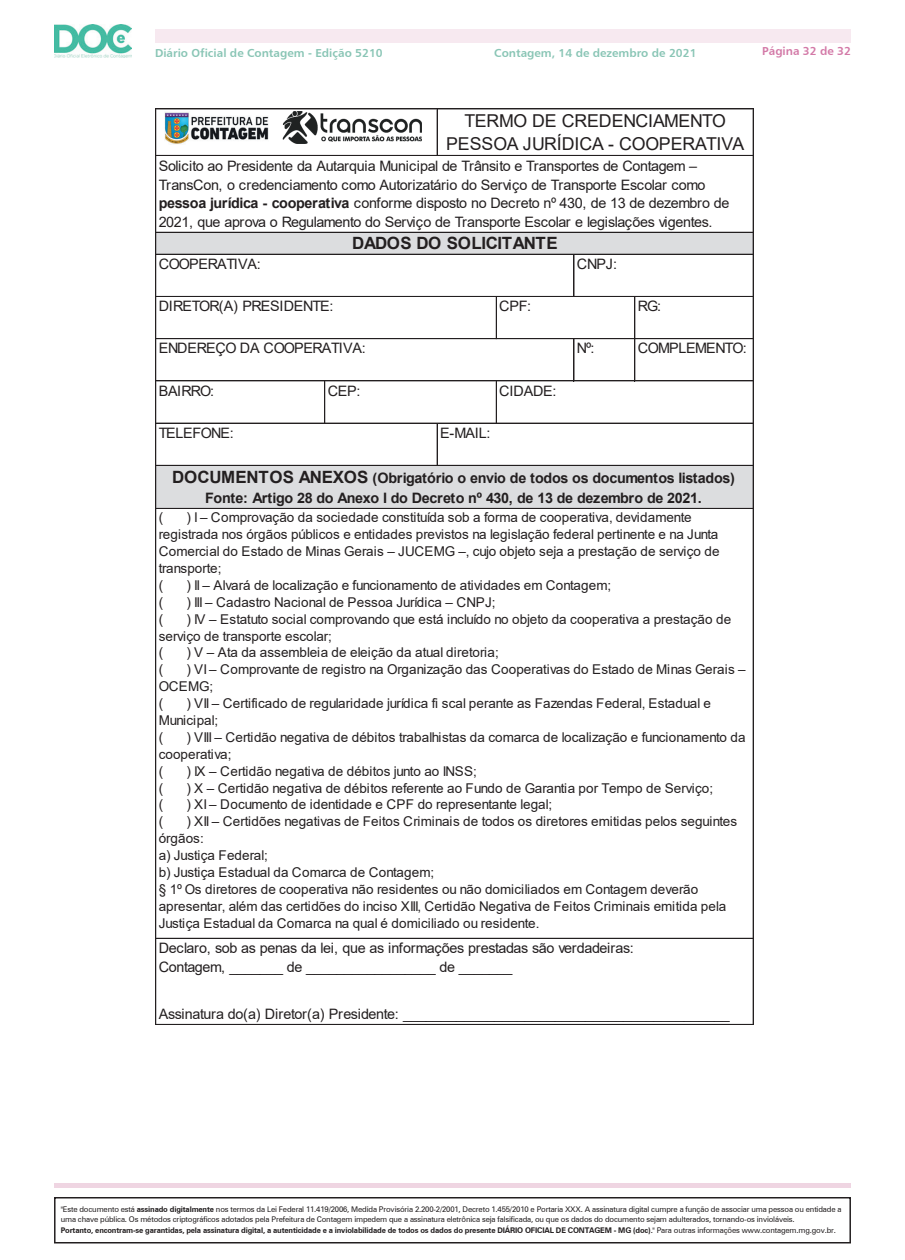
<style>
.page{position:relative;width:905px;height:1260px;background:#fff}
.page>*{position:absolute;margin:0;border:0;box-sizing:border-box;transform-origin:0 0}
.t1{font:17.7px/22.8px "Arial";letter-spacing:-.005em;color:#231f20;text-align:center}
.t2{font:700 16.95px "Arial";letter-spacing:-.02em;color:#231f20}
.t3{font:14.4px/18.6px "Arial";letter-spacing:-.03em;color:#231f20}
.t4{font:700 14.4px/19.5px "Arial";letter-spacing:-.025em;color:#231f20;text-align:center}
.t5{font:14.4px "Arial";letter-spacing:-.05em;color:#231f20}
.t6{font:13.5px/17px "Arial";letter-spacing:.005em;color:#231f20}
.t7{font:11.55px "Humanist 777 BT Bold B";color:#89c5b5}
.t8{font:11.55px "Humanist 777 BT Bold B";color:#d379a7}
.t9{font:7.8px/10.5px "Zurich BT";letter-spacing:-.02em;color:#231f20}
.s1{font-weight:700}
.s2{font-size:16.95px}
</style>
<div class="page">
<hr style="left:55px;top:1184px;width:795px;height:4px;background:#efd5e2">
<div style="left:54px;top:1197px;width:796px;height:47px;border:2px solid #231f20"></div>
<div style="left:155px;top:29px;width:695px;height:14px;background:#f7e9f0"></div>
<img style="left:54px;top:25px;width:78px;height:32px">
<div style="left:156px;top:232px;width:597px;height:23px;background:#dcdddf"></div>
<div style="left:156px;top:465px;width:597px;height:44px;background:#dcdddf"></div>
<hr style="left:156px;top:109px;width:597px;height:1px;background:#231f20">
<hr style="left:156px;top:155px;width:597px;height:1px;background:#231f20">
<hr style="left:156px;top:232px;width:597px;height:1px;background:#231f20">
<hr style="left:156px;top:254px;width:597px;height:1px;background:#231f20">
<hr style="left:156px;top:296px;width:597px;height:1px;background:#231f20">
<hr style="left:573px;top:255px;width:1px;height:42px;background:#231f20">
<hr style="left:156px;top:338px;width:597px;height:1px;background:#231f20">
<hr style="left:496px;top:297px;width:1px;height:42px;background:#231f20">
<hr style="left:156px;top:380px;width:597px;height:1px;background:#231f20">
<hr style="left:436px;top:109px;width:1px;height:47px;background:#231f20">
<hr style="left:156px;top:423px;width:597px;height:1px;background:#231f20">
<hr style="left:156px;top:465px;width:597px;height:1px;background:#231f20">
<hr style="left:156px;top:508px;width:597px;height:1px;background:#231f20">
<hr style="left:156px;top:938px;width:597px;height:1px;background:#231f20">
<hr style="left:155px;top:109px;width:1px;height:916px;background:#231f20">
<hr style="left:324px;top:381px;width:1px;height:43px;background:#231f20">
<hr style="left:436px;top:424px;width:1px;height:42px;background:#231f20">
<hr style="left:496px;top:381px;width:1px;height:43px;background:#231f20">
<hr style="left:573px;top:339px;width:1px;height:42px;background:#231f20">
<hr style="left:634px;top:297px;width:1px;height:84px;background:#231f20">
<hr style="left:156px;top:1024px;width:597px;height:1px;background:#231f20">
<hr style="left:752px;top:109px;width:1px;height:916px;background:#231f20">
<img style="left:165px;top:112px;width:104px;height:32px">
<img style="left:283px;top:111px;width:139px;height:33px">
<p class="t7" style="left:155px;top:45px;width:229px">Diário Oficial de Contagem - Edição 5210</p>
<p class="t7" style="left:494px;top:45px;width:204px">Contagem, 14 de dezembro de 2021</p>
<p class="t8" style="left:762px;top:44px;width:90px">Página 32 de 32</p>
<h1 class="t1" style="left:446px;top:109px;width:300px">TERMO DE CREDENCIAMENTO<br>PESSOA JURÍDICA - COOPERATIVA</h1>
<p class="t3" style="left:159px;top:157px;width:572px">Solicito ao Presidente da Autarquia Municipal de Trânsito e Transportes de Contagem – TransCon, o credenciamento como Autorizatário do Serviço de Transporte Escolar como <span class="s1">pessoa jurídica - cooperativa</span> conforme disposto no Decreto nº 430, de 13 de dezembro de 2021, que aprova o Regulamento do Serviço de Transporte Escolar e legislações vigentes.</p>
<p class="t2" style="left:352px;top:231px;width:207px">DADOS DO SOLICITANTE</p>
<p class="t3" style="left:159px;top:255px;width:104px">COOPERATIVA:</p>
<p class="t3" style="left:577px;top:255px;width:42px">CNPJ:</p>
<p class="t3" style="left:159px;top:297px;width:176px">DIRETOR(A) PRESIDENTE:</p>
<p class="t3" style="left:499px;top:297px;width:33px">CPF:</p>
<p class="t3" style="left:159px;top:339px;width:208px">ENDEREÇO DA COOPERATIVA:</p>
<p class="t3" style="left:159px;top:381px;width:57px">BAIRRO:</p>
<p class="t3" style="left:328px;top:381px;width:34px">CEP:</p>
<p class="t3" style="left:499px;top:381px;width:59px">CIDADE:</p>
<p class="t3" style="left:637px;top:297px;width:25px">RG:</p>
<p class="t3" style="left:577px;top:339px;width:19px">Nº:</p>
<p class="t5" style="left:637px;top:338px;width:110px">COMPLEMENTO:</p>
<p class="t3" style="left:159px;top:423px;width:76px">TELEFONE:</p>
<p class="t3" style="left:440px;top:423px;width:52px">E-MAIL:</p>
<p class="t4" style="left:172px;top:469px;width:564px"><span class="s2">DOCUMENTOS ANEXOS</span> (Obrigatório o envio de todos os documentos listados)<br>Fonte: Artigo 28 do Anexo I do Decreto nº 430, de 13 de dezembro de 2021.</p>
<p class="t6" style="left:159px;top:509px;width:562px;text-indent:28px">) I – Comprovação da sociedade constituída sob a forma de cooperativa, devidamente registrada nos órgãos públicos e entidades previstos na legislação federal pertinente e na Junta Comercial do Estado de Minas Gerais – JUCEMG –, cujo objeto seja a prestação de serviço de transporte;<br>(</p>
<p class="t6" style="left:159px;top:509px;width:6px">(</p>
<p class="t6" style="left:186px;top:577px;width:426px">) II – Alvará de localização e funcionamento de atividades em Contagem;</p>
<p class="t6" style="left:159px;top:594px;width:6px">(</p>
<p class="t6" style="left:186px;top:594px;width:310px">) III – Cadastro Nacional de Pessoa Jurídica – CNPJ;</p>
<p class="t6" style="left:159px;top:610px;width:6px">(</p>
<p class="t6" style="left:159px;top:610px;width:574px;text-indent:28px">) IV – Estatuto social comprovando que está incluído no objeto da cooperativa a prestação de serviço de transporte escolar;<br>(</p>
<p class="t6" style="left:186px;top:644px;width:314px">) V – Ata da assembleia de eleição da atual diretoria;</p>
<p class="t6" style="left:159px;top:661px;width:588px;text-indent:28px">) VI – Comprovante de registro na Organização das Cooperativas do Estado de Minas Gerais –<br>OCEMG;<br>(</p>
<p class="t6" style="left:159px;top:661px;width:6px">(</p>
<p class="t6" style="left:159px;top:695px;width:553px;text-indent:28px">) VII – Certificado de regularidade jurídica fi scal perante as Fazendas Federal, Estadual e<br>Municipal;<br>(</p>
<p class="t6" style="left:159px;top:729px;width:588px;text-indent:28px">) VIII – Certidão negativa de débitos trabalhistas da comarca de localização e funcionamento da cooperativa;<br>(</p>
<p class="t6" style="left:186px;top:762px;width:292px">) IX – Certidão negativa de débitos junto ao INSS;</p>
<p class="t6" style="left:159px;top:779px;width:6px">(</p>
<p class="t6" style="left:186px;top:779px;width:528px">) X – Certidão negativa de débitos referente ao Fundo de Garantia por Tempo de Serviço;</p>
<p class="t6" style="left:159px;top:796px;width:6px">(</p>
<p class="t6" style="left:186px;top:796px;width:367px">) XI – Documento de identidade e CPF do representante legal;</p>
<p class="t6" style="left:159px;top:813px;width:6px">(</p>
<p class="t6" style="left:159px;top:813px;width:580px;text-indent:28px">) XII – Certidões negativas de Feitos Criminais de todos os diretores emitidas pelos seguintes órgãos:<br>a) Justiça Federal;<br>b) Justiça Estadual da Comarca de Contagem;<br>§ 1º Os diretores de cooperativa não residentes ou não domiciliados em Contagem deverão apresentar, além das certidões do inciso XIII, Certidão Negativa de Feitos Criminais emitida pela Justiça Estadual da Comarca na qual é domiciliado ou residente.</p>
<p class="t3" style="left:159px;top:939px;width:477px">Declaro, sob as penas da lei, que as informações prestadas são verdadeiras:<br>Contagem, _______ de _________________ de _______</p>
<p class="t3" style="left:159px;top:1004px;width:572px">Assinatura do(a) Diretor(a) Presidente: ___________________________________________</p>
<p class="t9" style="left:61px;top:1204px;width:782px">"Este documento está <span class="s1">assinado digitalmente</span> nos termos da Lei Federal 11.419/2006, Medida Provisória 2.200-2/2001, Decreto 1.455/2010 e Portaria XXX. A assinatura digital cumpre a função de associar uma pessoa ou entidade a uma chave pública. Os métodos criptográficos adotados pela Prefeitura de Contagem impedem que a assinatura eletrônica seja falsificada, ou que os dados do documento sejam adulterados, tornando-os invioláveis.<br><span class="s1">Portanto, encontram-se garantidas, pela assinatura digital, a autenticidade e a inviolabilidade de todos os dados do presente DIÁRIO OFICIAL DE CONTAGEM - MG (doc).</span>" Para outras informações www.contagem.mg.gov.br.</p>
</div>
